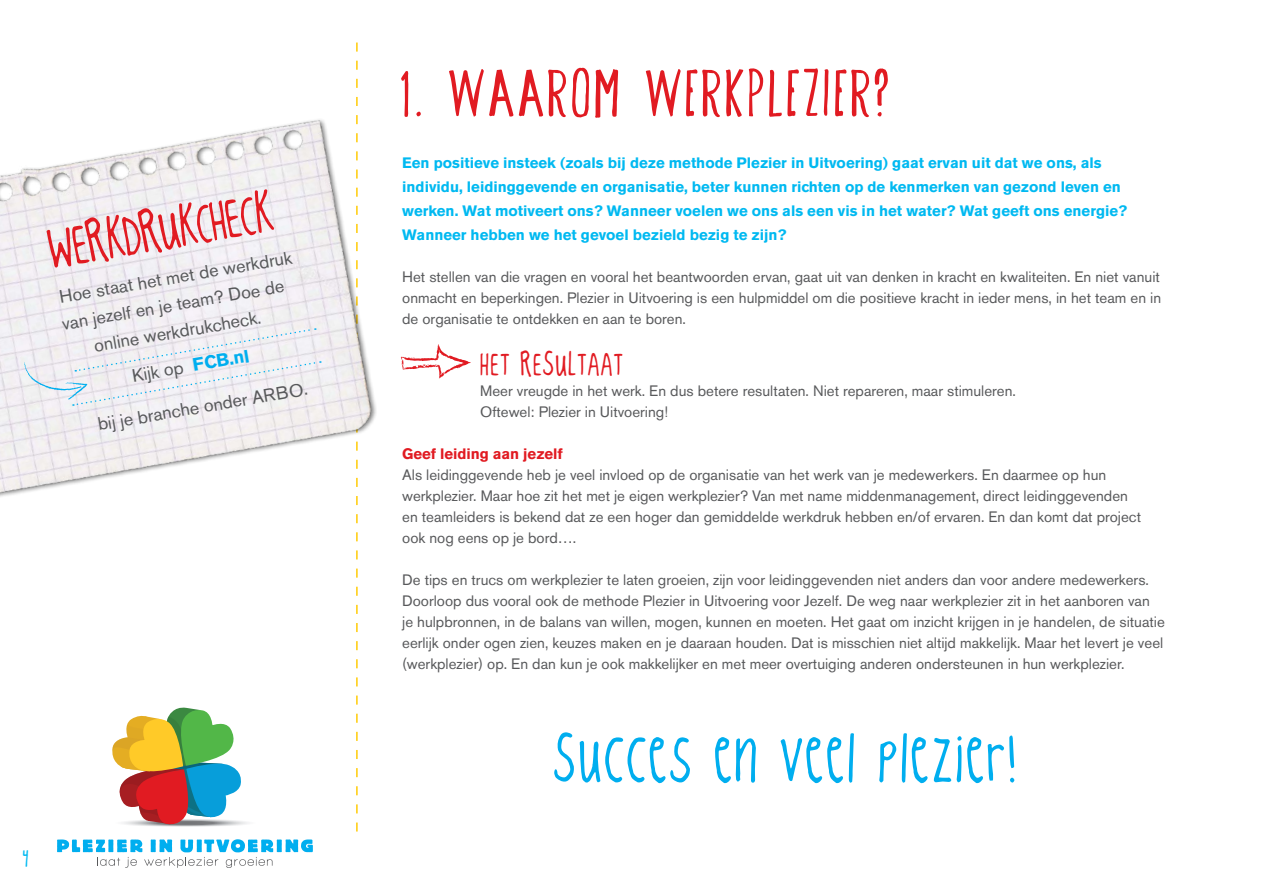
<style>
.page{position:relative;width:1263px;height:893px;background:#fff}
.page>*{position:absolute;margin:0;border:0;box-sizing:border-box;transform-origin:0 0}
.t1{font:75px "Songbird";letter-spacing:.05em;color:#e11b22}
.t2{font:60px "kingcoo LKC";letter-spacing:.05em;color:#00aeef}
.t3{font:52.5px "kingcoo LKC";color:#e11b22}
.t4{font:30px "kingcoo LKC";letter-spacing:.05em;color:#e11b22}
.t5{font:21px "kingcoo LKC";color:#00b9f1}
.t6{font:18px "Akzidenz Grotesk BE";color:#58595b}
.t7{font:15px/21px "Akzidenz Grotesk BE";color:#58595b}
.t8{font:700 15px/24px "Akzidenz Grotesk BE";color:#00b9f1}
.t9{font:700 15px "Akzidenz Grotesk BE";letter-spacing:-.005em;color:#e11b22}
.s1{font-weight:700;color:#00aeef}
</style>
<div class="page">
<svg style="left:356px;top:43px;width:2px;height:788px"></svg>
<svg style="left:424px;top:344px;width:47px;height:34px"></svg>
<img style="left:0;top:50px;width:424px;height:499px">
<svg style="left:24px;top:328px;width:297px;height:78px"></svg>
<svg style="left:112px;top:707px;width:136px;height:120px"></svg>
<svg style="left:57px;top:839px;width:256px;height:29px"></svg>
<h3 class="t3" style="left:44px;top:225px;width:228px;rotate:-10deg">WER KDRUKCHECK</h3>
<p class="t6" style="left:58px;top:287px;width:237px;rotate:-10deg">Hoe staat het met de werkdruk</p>
<p class="t6" style="left:60px;top:314px;width:227px;rotate:-10deg">van jezelf en je team? Doe de</p>
<p class="t6" style="left:92px;top:335px;width:171px;rotate:-10deg">online werkdrukcheck.</p>
<p class="t6" style="left:130px;top:365px;width:120px;rotate:-10deg">Kijk op <span class="s1">FCB.nl</span></p>
<p class="t6" style="left:96px;top:414px;width:214px;rotate:-10deg">bij je branche onder ARBO.</p>
<h3 class="t5" style="left:22px;top:848px;width:8px">4</h3>
<h1 class="t1" style="left:401px;top:47px;width:489px">1. WAAROM WERKPLEZIER?</h1>
<p class="t8" style="left:402px;top:150px;width:726px">Een positieve insteek (zoals bij deze methode Plezier in Uitvoering) gaat ervan uit dat we ons, als individu, leidinggevende en organisatie, beter kunnen richten op de kenmerken van gezond leven en werken. Wat motiveert ons? Wanneer voelen we ons als een vis in het water? Wat geeft ons energie?<br>Wanneer hebben we het gevoel bezield bezig te zijn?</p>
<p class="t7" style="left:402px;top:266px;width:760px;text-align:justify">Het stellen van die vragen en vooral het beantwoorden ervan, gaat uit van denken in kracht en kwaliteiten. En niet vanuit onmacht en beperkingen. Plezier in Uitvoering is een hulpmiddel om die positieve kracht in ieder mens, in het team en in de organisatie te ontdekken en aan te boren.</p>
<h3 class="t4" style="left:480px;top:349px;width:144px">HET RESULTAAT</h3>
<p class="t7" style="left:480px;top:380px;width:537px">Meer vreugde in het werk. En dus betere resultaten. Niet repareren, maar stimuleren.<br>Oftewel: Plezier in Uitvoering!</p>
<p class="t9" style="left:402px;top:445px;width:162px">Geef leiding aan jezelf</p>
<p class="t7" style="left:402px;top:464px;width:740px">Als leidinggevende heb je veel invloed op de organisatie van het werk van je medewerkers. En daarmee op hun werkplezier. Maar hoe zit het met je eigen werkplezier? Van met name middenmanagement, direct leidinggevenden en teamleiders is bekend dat ze een hoger dan gemiddelde werkdruk hebben en/of ervaren. En dan komt dat project ook nog eens op je bord….</p>
<p class="t7" style="left:402px;top:569px;width:764px">De tips en trucs om werkplezier te laten groeien, zijn voor leidinggevenden niet anders dan voor andere medewerkers.<br>Doorloop dus vooral ook de methode Plezier in Uitvoering voor Jezelf. De weg naar werkplezier zit in het aanboren van<br>je hulpbronnen, in de balans van willen, mogen, kunnen en moeten. Het gaat om inzicht krijgen in je handelen, de situatie eerlijk onder ogen zien, keuzes maken en je daaraan houden. Dat is misschien niet altijd makkelijk. Maar het levert je veel (werkplezier) op. En dan kun je ook makkelijker en met meer overtuiging anderen ondersteunen in hun werkplezier.</p>
<h2 class="t2" style="left:554px;top:731px;width:464px">SUCCES EN VEEL PLEZIER!</h2>
</div>
